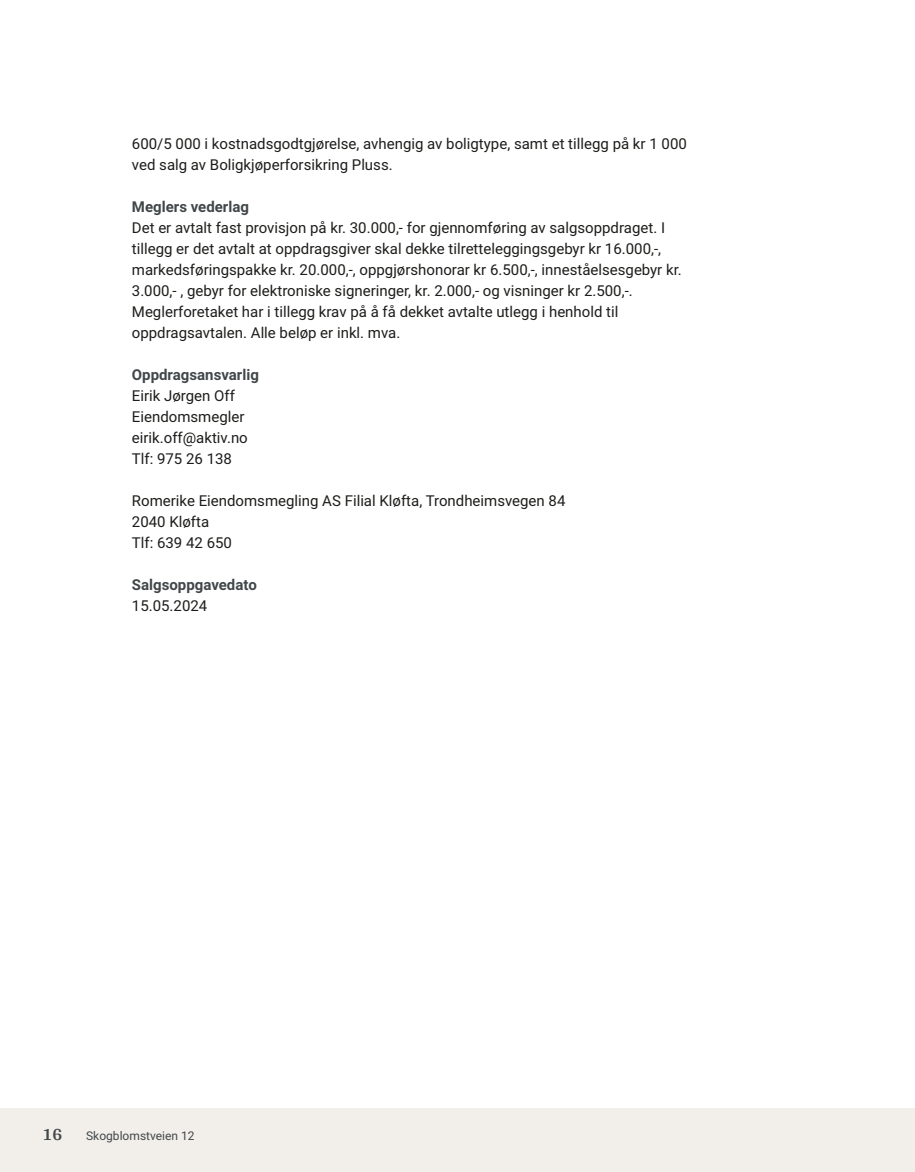
<style>
.page{position:relative;width:915px;height:1172px;background:#fff}
.page>*{position:absolute;margin:0;border:0;box-sizing:border-box;transform-origin:0 0}
.t1{font:700 18px "Arya";color:#414749}
.t2{font:15px/21px "Roboto";color:#1d1d1b}
.t3{font:700 15px "Roboto";color:#414749}
.t4{font:12px "Roboto";color:#414749}
</style>
<div class="page">
<div style="left:0;top:1108px;width:914px;height:64px;background:#f2eeea"></div>
<p class="t2" style="left:132px;top:132px;width:556px">600/5 000 i kostnadsgodtgjørelse, avhengig av boligtype, samt et tillegg på kr 1 000 ved salg av Boligkjøperforsikring Pluss.</p>
<p class="t3" style="left:132px;top:196px;width:119px">Meglers vederlag</p>
<p class="t2" style="left:132px;top:216px;width:551px">Det er avtalt fast provisjon på kr. 30.000,‑ for gjennomføring av salgsoppdraget. I tillegg er det avtalt at oppdragsgiver skal dekke tilretteleggingsgebyr kr 16.000,‑, markedsføringspakke kr. 20.000,‑, oppgjørshonorar kr 6.500,‑, inneståelsesgebyr kr.<br>3.000,‑ , gebyr for elektroniske signeringer, kr. 2.000,‑ og visninger kr 2.500,‑.<br>Meglerforetaket har i tillegg krav på å få dekket avtalte utlegg i henhold til oppdragsavtalen. Alle beløp er inkl. mva.</p>
<p class="t3" style="left:132px;top:364px;width:128px">Oppdragsansvarlig</p>
<p class="t2" style="left:132px;top:384px;width:117px">Eirik Jørgen Off<br>Eiendomsmegler eirik.off@aktiv.no<br>Tlf: 975 26 138</p>
<p class="t2" style="left:132px;top:489px;width:435px">Romerike Eiendomsmegling AS Filial Kløfta, Trondheimsvegen 84<br>2040 Kløfta<br>Tlf: 639 42 650</p>
<p class="t3" style="left:132px;top:574px;width:126px">Salgsoppgavedato</p>
<p class="t2" style="left:132px;top:594px;width:77px">15.05.2024</p>
<p class="t1" style="left:43px;top:1123px;width:21px">16</p>
<p class="t4" style="left:86px;top:1127px;width:110px">Skogblomstveien 12</p>
</div>
